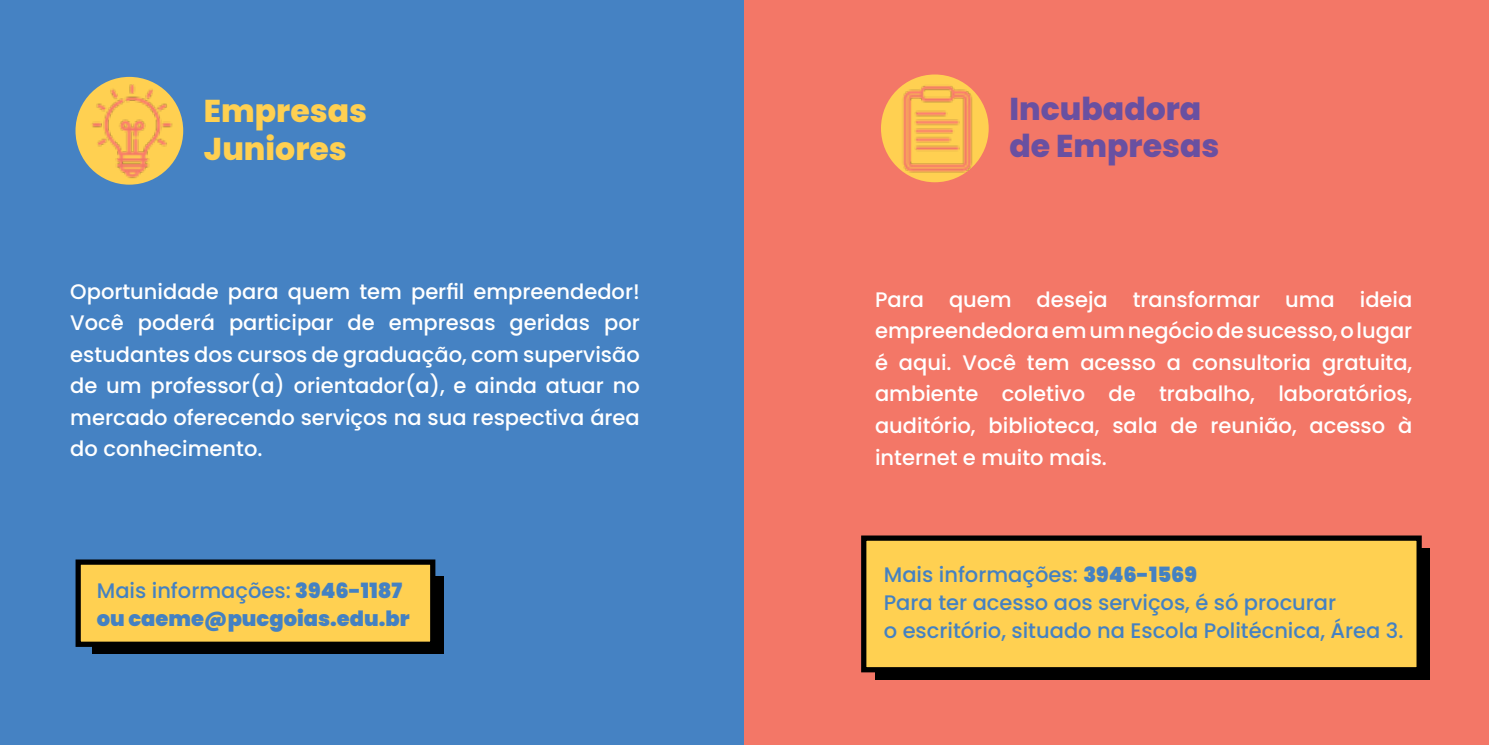
<style>
.page{position:relative;width:1489px;height:745px;background:#fff}
.page>*{position:absolute;margin:0;border:0;box-sizing:border-box;transform-origin:0 0}
.t1{font:800 31.5px/37.8px "Poppins";color:#6950a1}
.t2{font:800 31.5px/37.8px "Poppins";color:#ffd051}
.t3{font:500 21px/31.5px "Poppins";color:#fff;text-align:justify}
.t4{font:500 21px/28px "Poppins";color:#4481c2}
.t5{font:900 21px/28px "Poppins";color:#4481c2}
.s1{font-weight:500}
.s2{font-weight:900}
</style>
<div class="page">
<div style="left:0;top:0;width:744px;height:744px;background:#4582c3"></div>
<div style="left:75px;top:77px;width:108px;height:107px;background:#ffd051;border-radius:50%"></div>
<img style="left:85px;top:77px;width:93px;height:103px">
<div style="left:92px;top:576px;width:352px;height:77px;background:#000"></div>
<div style="left:76px;top:559px;width:359px;height:87px;background:#ffd051;border:5px solid #000"></div>
<div style="left:744px;top:0;width:744px;height:744px;background:#f37767"></div>
<div style="left:881px;top:74px;width:107px;height:108px;background:#ffd051;border-radius:50%"></div>
<img style="left:890px;top:74px;width:93px;height:104px">
<div style="left:875px;top:548px;width:554px;height:131px;background:#000"></div>
<div style="left:861px;top:535px;width:560px;height:137px;background:#ffd051;border:5px solid #000"></div>
<h1 class="t2" style="left:204px;top:92px;width:164px">Empresas<br>Juniores</h1>
<p class="t3" style="left:70px;top:275px;width:571px">Oportunidade para quem tem perfil empreendedor!<br>Você poderá participar de empresas geridas por estudantes dos cursos de graduação, com supervisão de um professor(a) orientador(a), e ainda atuar no mercado oferecendo serviços na sua respectiva área do conhecimento.</p>
<p class="t5" style="left:97px;top:576px;width:314px"><span class="s1">Mais informações:</span> 3946-1187 ou caeme@pucgoias.edu.br</p>
<h1 class="t1" style="left:1009px;top:90px;width:211px">Incubadora de Empresas</h1>
<p class="t3" style="left:875px;top:283px;width:539px">Para quem deseja transformar uma ideia empreendedora em um negócio de sucesso, o lugar é aqui. Você tem acesso a consultoria gratuita, ambiente coletivo de trabalho, laboratórios, auditório, biblioteca, sala de reunião, acesso à internet e muito mais.</p>
<p class="t4" style="left:883px;top:560px;width:521px">Mais informações: <span class="s2">3946-1569<br></span>Para ter acesso aos serviços, é só procurar<br>o escritório, situado na Escola Politécnica, Área 3.</p>
</div>
